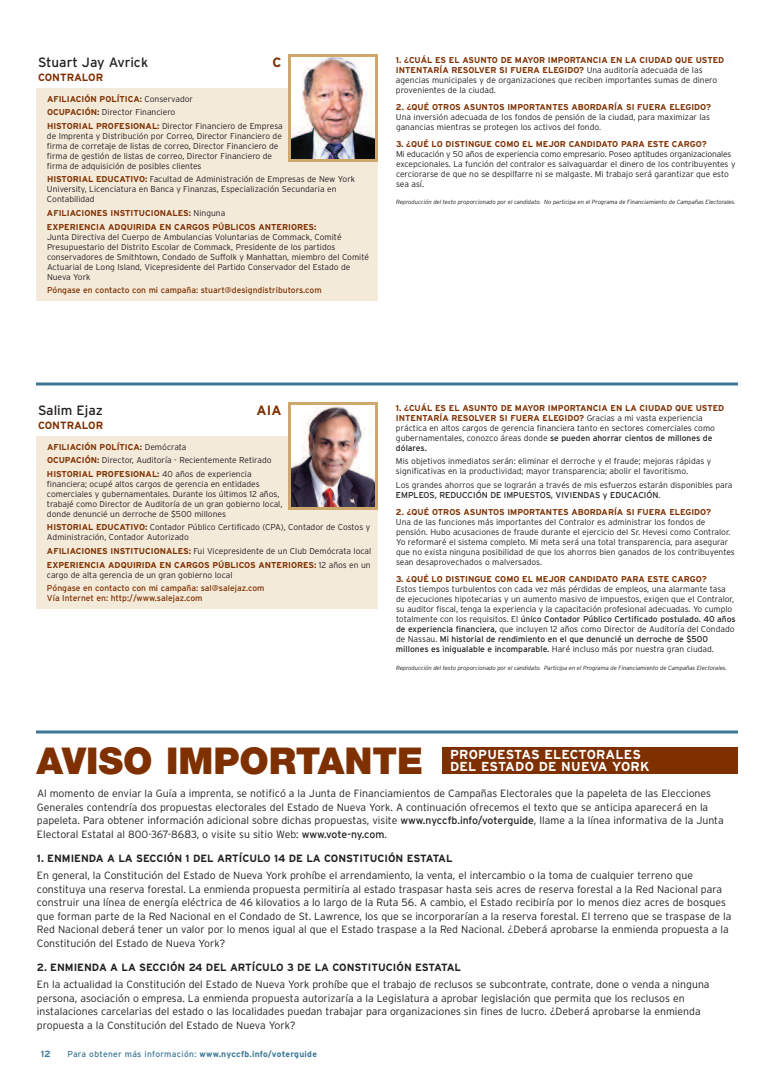
<style>
.page{position:relative;width:774px;height:1080px;background:#fff}
.page>*{position:absolute;margin:0;border:0;box-sizing:border-box;transform-origin:0 0}
.t1{font:900 37px "Helvetica Neue";color:#7e3000}
.t2{font:13.5px "Interstate";color:#231f20}
.t3{font:700 13.5px "Interstate";color:#7e3000}
.t4{font:700 13px/12px "Interstate";letter-spacing:.02em;color:#fff}
.t5{font:300 10.5px/13.5px "Interstate";color:#231f20}
.t6{font:700 10.5px "Interstate";color:#231f20}
.t7{font:700 10.5px "Interstate";color:#7e3000}
.t8{font:700 9px "Interstate";color:#3b7897}
.t9{font:300 8.5px/10px "Interstate";color:#231f20}
.t10{font:700 8.5px/13.6px "Interstate";color:#7e3000}
.t11{font:8.5px/10px "Interstate";color:#7e3000}
.t12{font:8.5px "Interstate";letter-spacing:.035em;color:#3b7897}
.t13{font:italic 300 6px "Interstate";letter-spacing:-.015em;color:#231f20}
.s1{font-weight:700;color:#7e3000}
.s2{font-weight:300;color:#231f20}
.s3{font-weight:400}
.s4{font-weight:700}
</style>
<div class="page">
<svg style="left:36px;top:730px;width:702px;height:4px;background:#6b99b0"></svg>
<hr style="left:36px;top:382px;width:702px;height:3px;background:#3b7897">
<div style="left:36px;top:436px;width:342px;height:173px;background:#f4eada"></div>
<img style="left:292px;top:406px;width:82px;height:100px">
<div style="left:288px;top:402px;width:90px;height:108px;border:3px solid #cda86c"></div>
<div style="left:36px;top:88px;width:342px;height:213px;background:#f4eada"></div>
<img style="left:292px;top:58px;width:82px;height:100px">
<div style="left:288px;top:54px;width:90px;height:108px;border:3px solid #cda86c"></div>
<div style="left:443px;top:748px;width:295px;height:26px;background:#7e3000"></div>
<h2 class="t2" style="left:38px;top:54px;width:112px">Stuart Jay Avrick</h2>
<p class="t7" style="left:38px;top:71px;width:67px">CONTRALOR</p>
<p class="t9" style="left:47px;top:92px;width:237px;line-height:13.6px"><span class="s1">AFILIACIÓN POLÍTICA:</span> Conservador<br><span class="s1">OCUPACIÓN:</span> Director Financiero<br><span class="s1">HISTORIAL PROFESIONAL:</span> Director Financiero de Empresa</p>
<p class="t9" style="left:47px;top:131px;width:236px">de Imprenta y Distribución por Correo, Director Financiero de firma de corretaje de listas de correo, Director Financiero de firma de gestión de listas de correo, Director Financiero de firma de adquisición de posibles clientes</p>
<p class="t9" style="left:47px;top:174px;width:310px"><span class="s1">HISTORIAL EDUCATIVO:</span> Facultad de Administración de Empresas de New York<br>University, Licenciatura en Banca y Finanzas, Especialización Secundaria en<br>Contabilidad</p>
<p class="t10" style="left:47px;top:206px;width:271px">AFILIACIONES INSTITUCIONALES: <span class="s2">Ninguna<br></span>EXPERIENCIA ADQUIRIDA EN CARGOS PÚBLICOS ANTERIORES:</p>
<p class="t9" style="left:47px;top:232px;width:324px">Junta Directiva del Cuerpo de Ambulancias Voluntarias de Commack, Comité Presupuestario del Distrito Escolar de Commack, Presidente de los partidos conservadores de Smithtown, Condado de Suffolk y Manhattan, miembro del Comité Actuarial de Long Island, Vicepresidente del Partido Conservador del Estado de Nueva York</p>
<p class="t11" style="left:47px;top:285px;width:276px">Póngase en contacto con mi campaña: stuart@designdistributors.com</p>
<h2 class="t3" style="left:272px;top:54px;width:11px">C</h2>
<p class="t9" style="left:396px;top:55px;width:330px"><span class="s1">1. ¿CUÁL ES EL ASUNTO DE MAYOR IMPORTANCIA EN LA CIUDAD QUE USTED INTENTARÍA RESOLVER SI FUERA ELEGIDO?</span> Una auditoría adecuada de las agencias municipales y de organizaciones que reciben importantes sumas de dinero provenientes de la ciudad.</p>
<p class="t10" style="left:396px;top:100px;width:317px">2. ¿QUÉ OTROS ASUNTOS IMPORTANTES ABORDARÍA SI FUERA ELEGIDO?</p>
<p class="t9" style="left:396px;top:112px;width:316px">Una inversión adecuada de los fondos de pensión de la ciudad, para maximizar las ganancias mientras se protegen los activos del fondo.</p>
<p class="t10" style="left:396px;top:137px;width:312px">3. ¿QUÉ LO DISTINGUE COMO EL MEJOR CANDIDATO PARA ESTE CARGO?</p>
<p class="t9" style="left:396px;top:149px;width:341px">Mi educación y 50 años de experiencia como empresario. Poseo aptitudes organizacionales excepcionales. La función del contralor es salvaguardar el dinero de los contribuyentes y cerciorarse de que no se despilfarre ni se malgaste. Mi trabajo será garantizar que esto sea así.</p>
<p class="t13" style="left:396px;top:199px;width:341px">Reproducción del texto proporcionado por el candidato. No participa en el Programa de Financiamiento de Campañas Electorales.</p>
<h2 class="t2" style="left:38px;top:402px;width:66px">Salim Ejaz</h2>
<p class="t7" style="left:38px;top:419px;width:67px">CONTRALOR</p>
<p class="t9" style="left:47px;top:440px;width:226px;line-height:13.6px"><span class="s1">AFILIACIÓN POLÍTICA:</span> Demócrata<br><span class="s1">OCUPACIÓN:</span> Director, Auditoría - Recientemente Retirado<br><span class="s1">HISTORIAL PROFESIONAL:</span> 40 años de experiencia</p>
<p class="t9" style="left:47px;top:479px;width:237px">financiera; ocupé altos cargos de gerencia en entidades comerciales y gubernamentales. Durante los últimos 12 años, trabajé como Director de Auditoría de un gran gobierno local, donde denuncié un derroche de $500 millones</p>
<p class="t9" style="left:47px;top:522px;width:325px"><span class="s1">HISTORIAL EDUCATIVO:</span> Contador Público Certificado (CPA), Contador de Costos y<br>Administración, Contador Autorizado</p>
<p class="t10" style="left:47px;top:544px;width:326px">AFILIACIONES INSTITUCIONALES: <span class="s2">Fui Vicepresidente de un Club Demócrata local<br></span>EXPERIENCIA ADQUIRIDA EN CARGOS PÚBLICOS ANTERIORES: <span class="s2">12 años en un</span></p>
<p class="t9" style="left:47px;top:570px;width:187px">cargo de alta gerencia de un gran gobierno local</p>
<p class="t11" style="left:47px;top:583px;width:219px">Póngase en contacto con mi campaña: sal@salejaz.com<br>Vía Internet en: http://www.salejaz.com</p>
<h2 class="t3" style="left:257px;top:402px;width:26px">AIA</h2>
<p class="t9" style="left:396px;top:403px;width:330px"><span class="s1">1. ¿CUÁL ES EL ASUNTO DE MAYOR IMPORTANCIA EN LA CIUDAD QUE USTED INTENTARÍA RESOLVER SI FUERA ELEGIDO?</span> Gracias a mi vasta experiencia práctica en altos cargos de gerencia financiera tanto en sectores comerciales como gubernamentales, conozco áreas donde <span class="s3">se pueden ahorrar cientos de millones de dólares.</span></p>
<p class="t9" style="left:396px;top:456px;width:317px">Mis objetivos inmediatos serán: eliminar el derroche y el fraude; mejoras rápidas y significativas en la productividad; mayor transparencia; abolir el favoritismo.</p>
<p class="t9" style="left:396px;top:480px;width:338px">Los grandes ahorros que se lograrán a través de mis esfuerzos estarán disponibles para<br><span class="s3">EMPLEOS, REDUCCIÓN DE IMPUESTOS, VIVIENDAS y EDUCACIÓN</span>.</p>
<p class="t10" style="left:396px;top:505px;width:317px">2. ¿QUÉ OTROS ASUNTOS IMPORTANTES ABORDARÍA SI FUERA ELEGIDO?</p>
<p class="t9" style="left:396px;top:517px;width:340px">Una de las funciones más importantes del Contralor es administrar los fondos de pensión. Hubo acusaciones de fraude durante el ejercicio del Sr. Hevesi como Contralor.<br>Yo reformaré el sistema completo. Mi meta será una total transparencia, para asegurar que no exista ninguna posibilidad de que los ahorros bien ganados de los contribuyentes sean desaprovechados o malversados.</p>
<p class="t10" style="left:396px;top:573px;width:312px">3. ¿QUÉ LO DISTINGUE COMO EL MEJOR CANDIDATO PARA ESTE CARGO?</p>
<p class="t9" style="left:396px;top:584px;width:341px">Estos tiempos turbulentos con cada vez más pérdidas de empleos, una alarmante tasa de ejecuciones hipotecarias y un aumento masivo de impuestos, exigen que el Contralor, su auditor fiscal, tenga la experiencia y la capacitación profesional adecuadas. Yo cumplo totalmente con los requisitos. El <span class="s3">único Contador Público Certificado postulado. 40 años de experiencia financiera,</span> que incluyen 12 años como Director de Auditoría del Condado de Nassau. <span class="s3">Mi historial de rendimiento en el que denuncié un derroche de $500 millones es inigualable e incomparable.</span> Haré incluso más por nuestra gran ciudad.</p>
<p class="t13" style="left:396px;top:664px;width:332px">Reproducción del texto proporcionado por el candidato. Participa en el Programa de Financiamiento de Campañas Electorales.</p>
<h1 class="t1" style="left:37px;top:747px;width:388px">AVISO IMPORTANTE</h1>
<h3 class="t4" style="left:450px;top:749px;width:201px">PROPUESTAS ELECTORALES<br>DEL ESTADO DE NUEVA YORK</h3>
<p class="t5" style="left:37px;top:787px;width:688px">Al momento de enviar la Guía a imprenta, se notificó a la Junta de Financiamientos de Campañas Electorales que la papeleta de las Elecciones Generales contendría dos propuestas electorales del Estado de Nueva York. A continuación ofrecemos el texto que se anticipa aparecerá en la papeleta. Para obtener información adicional sobre dichas propuestas, visite <span class="s3">www.nyccfb.info/voterguide</span>, llame a la línea informativa de la Junta Electoral Estatal al 800-367-8683, o visite su sitio Web: <span class="s3">www.vote-ny.com</span>.</p>
<p class="t6" style="left:37px;top:852px;width:417px">1. ENMIENDA A LA SECCIÓN 1 DEL ARTÍCULO 14 DE LA CONSTITUCIÓN ESTATAL</p>
<p class="t5" style="left:37px;top:869px;width:696px">En general, la Constitución del Estado de Nueva York prohíbe el arrendamiento, la venta, el intercambio o la toma de cualquier terreno que constituya una reserva forestal. La enmienda propuesta permitiría al estado traspasar hasta seis acres de reserva forestal a la Red Nacional para construir una línea de energía eléctrica de 46 kilovatios a lo largo de la Ruta 56. A cambio, el Estado recibiría por lo menos diez acres de bosques que forman parte de la Red Nacional en el Condado de St. Lawrence, los que se incorporarían a la reserva forestal. El terreno que se traspase de la Red Nacional deberá tener un valor por lo menos igual al que el Estado traspase a la Red Nacional. ¿Deberá aprobarse la enmienda propuesta a la Constitución del Estado de Nueva York?</p>
<p class="t6" style="left:37px;top:961px;width:426px">2. ENMIENDA A LA SECCIÓN 24 DEL ARTÍCULO 3 DE LA CONSTITUCIÓN ESTATAL</p>
<p class="t5" style="left:37px;top:978px;width:674px">En la actualidad la Constitución del Estado de Nueva York prohíbe que el trabajo de reclusos se subcontrate, contrate, done o venda a ninguna persona, asociación o empresa. La enmienda propuesta autorizaría a la Legislatura a aprobar legislación que permita que los reclusos en instalaciones carcelarias del estado o las localidades puedan trabajar para organizaciones sin fines de lucro. ¿Deberá aprobarse la enmienda propuesta a la Constitución del Estado de Nueva York?</p>
<p class="t8" style="left:41px;top:1049px;width:11px">12</p>
<p class="t12" style="left:67px;top:1050px;width:251px">Para obtener más información: <span class="s4">www.nyccfb.info/voterguide</span></p>
</div>
